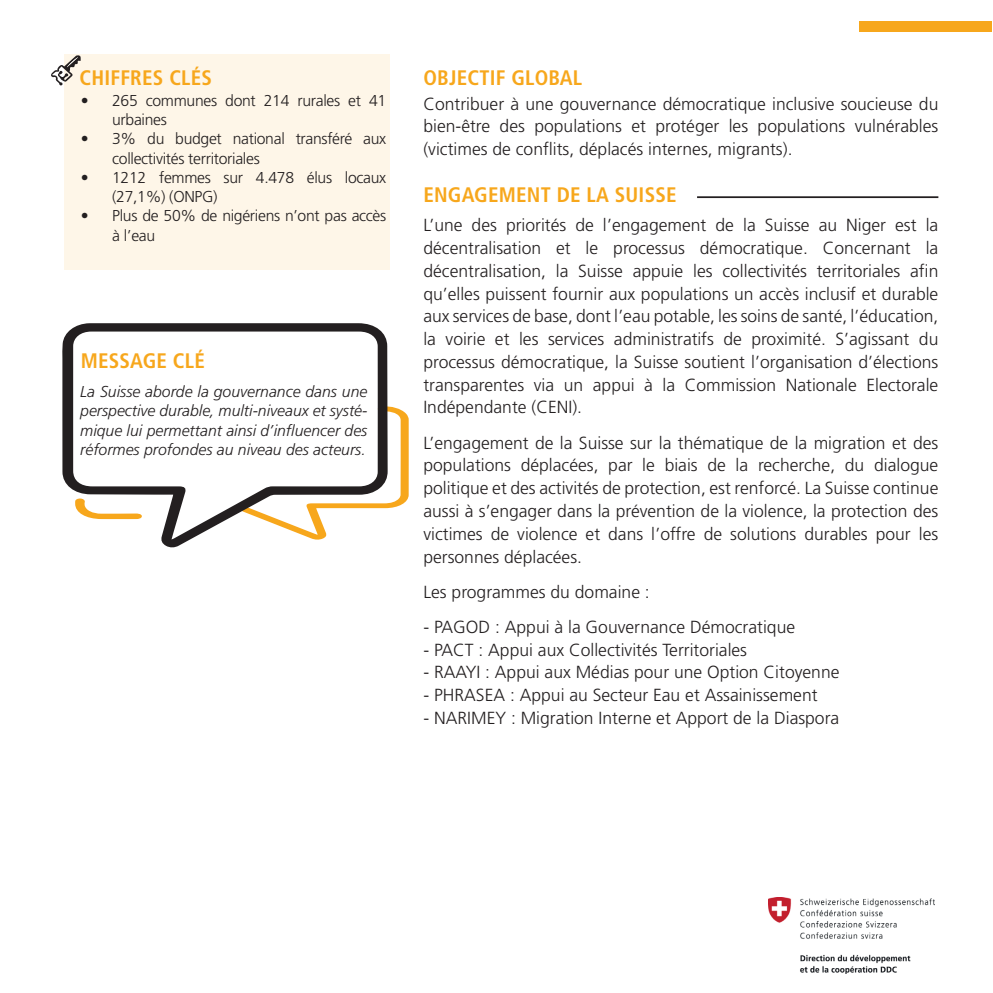
<style>
.page{position:relative;width:993px;height:993px;background:#fff}
.page>*{position:absolute;margin:0;border:0;box-sizing:border-box;transform-origin:0 0}
.t1{font:700 condensed 21px "Frutiger LT Pro";letter-spacing:.01em;color:#f7a71c}
.t2{font:300 17.5px/22.8px "Frutiger LT Pro";color:#231f20;text-align:justify}
.t3{font:300 15.75px/19.2px "Frutiger LT Pro";letter-spacing:-.02em;color:#231f20}
.t4{font:italic 300 15.75px/19.2px "Frutiger LT Pro";color:#231f20;text-align:justify}
</style>
<div class="page">
<img style="left:768px;top:897px;width:166px;height:75px">
<div style="left:859px;top:21px;width:132px;height:10px;background:#f7a71c"></div>
<hr style="left:696px;top:196px;width:242px;height:2px;background:#231f20">
<svg style="left:387px;top:405px;width:21px;height:104px"></svg>
<svg style="left:62px;top:323px;width:325px;height:224px"></svg>
<svg style="left:75px;top:498px;width:68px;height:21px"></svg>
<div style="left:64px;top:55px;width:326px;height:215px;background:#fef6e8"></div>
<svg style="left:51px;top:55px;width:30px;height:30px"></svg>
<p class="t1" style="left:79px;top:65px;width:134px">CHIFFRES CLÉS</p>
<p class="t3" style="left:112px;top:91px;width:275px;text-indent:-32px">• 265 communes dont 214 rurales et 41 urbaines</p>
<p class="t3" style="left:112px;top:129px;width:275px;text-indent:-32px">• 3% du budget national transféré aux collectivités territoriales</p>
<p class="t3" style="left:112px;top:168px;width:275px;text-indent:-32px">• 1212 femmes sur 4.478 élus locaux (27,1%) (ONPG)</p>
<p class="t3" style="left:112px;top:206px;width:275px;text-indent:-32px">• Plus de 50% de nigériens n’ont pas accès à l’eau</p>
<p class="t1" style="left:81px;top:348px;width:126px">MESSAGE CLÉ</p>
<p class="t4" style="left:80px;top:382px;width:288px">La Suisse aborde la gouvernance dans une perspective durable, multi-niveaux et systé&shy;mique lui permettant ainsi d’influencer des réformes profondes au niveau des acteurs.</p>
<p class="t1" style="left:423px;top:65px;width:160px">OBJECTIF GLOBAL</p>
<p class="t2" style="left:423px;top:92px;width:516px">Contribuer à une gouvernance démocratique inclusive soucieuse du bien-être des populations et protéger les populations vulnérables (victimes de conflits, déplacés internes, migrants).</p>
<p class="t1" style="left:423px;top:182px;width:255px">ENGAGEMENT DE LA SUISSE</p>
<p class="t2" style="left:423px;top:214px;width:516px">L’une des priorités de l’engagement de la Suisse au Niger est la décentralisation et le processus démocratique. Concernant la décentralisation, la Suisse appuie les collectivités territoriales afin qu’elles puissent fournir aux populations un accès inclusif et durable aux services de base, dont l’eau potable, les soins de santé, l’éducation, la voirie et les services administratifs de proximité. S’agissant du processus démocratique, la Suisse soutient l’organisation d’élections transparentes via un appui à la Commission Nationale Electorale Indépendante (CENI).</p>
<p class="t2" style="left:423px;top:431px;width:516px">L’engagement de la Suisse sur la thématique de la migration et des populations déplacées, par le biais de la recherche, du dialogue politique et des activités de protection, est renforcé. La Suisse continue aussi à s’engager dans la prévention de la violence, la protection des victimes de violence et dans l’offre de solutions durables pour les personnes déplacées.</p>
<p class="t2" style="left:423px;top:580px;width:228px">Les programmes du domaine :</p>
<p class="t2" style="left:423px;top:615px;width:373px">- PAGOD : Appui à la Gouvernance Démocratique</p>
<p class="t2" style="left:423px;top:638px;width:325px">- PACT : Appui aux Collectivités Territoriales</p>
<p class="t2" style="left:423px;top:661px;width:417px">- RAAYI : Appui aux Médias pour une Option Citoyenne</p>
<p class="t2" style="left:423px;top:683px;width:395px">- PHRASEA : Appui au Secteur Eau et Assainissement</p>
<p class="t2" style="left:423px;top:706px;width:417px">- NARIMEY : Migration Interne et Apport de la Diaspora</p>
</div>
